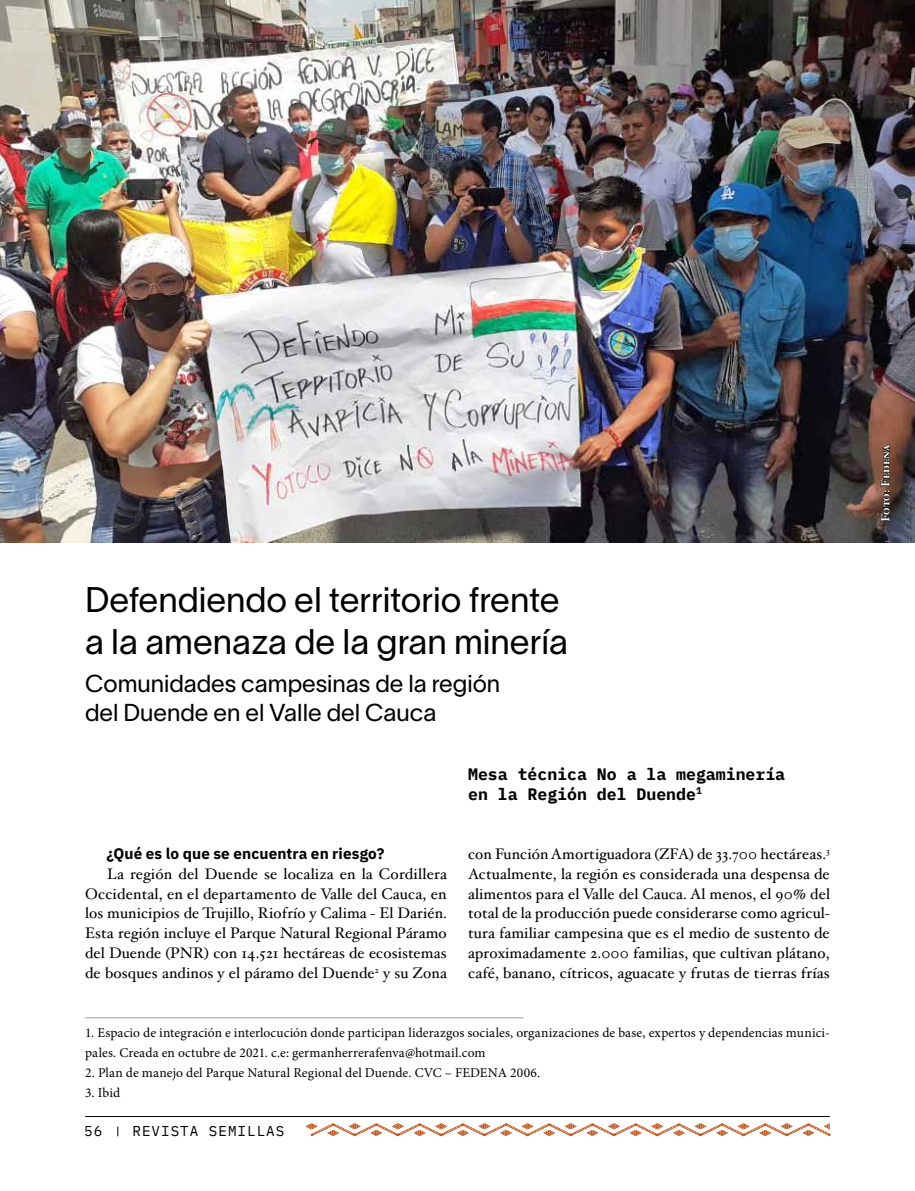
<style>
.page{position:relative;width:915px;height:1191px;background:#fff}
.page>*{position:absolute;margin:0;border:0;box-sizing:border-box;transform-origin:0 0}
.t1{font:34.95px/41.8px "Lausanne 300";color:#000}
.t2{font:24px/28.8px "Lausanne 300";color:#000}
.t3{font:700 16.5px/19.8px "IBM Plex Mono";color:#000}
.t4{font:15.3px/19.8px "Hoefler Text";letter-spacing:.01em;color:#000;text-align:justify}
.t5{font:700 15.3px "IBM Plex Sans";letter-spacing:.01em;color:#000}
.t6{font:14.25px "IBM Plex Mono";letter-spacing:.07em;color:#000}
.t7{font:13.5px/19.8px "Minion Pro";letter-spacing:.005em;color:#000}
.t8{font:12px "Hoefler Text Bold SC";color:#fff}
</style>
<div class="page">
<hr style="left:85px;top:1116px;width:744px;height:1px;background:#000">
<svg style="left:305px;top:1123px;width:526px;height:14px"></svg>
<hr style="left:85px;top:1017px;width:438px;height:1px;background:#9d9d9c">
<img style="left:0;top:0;width:914px;height:542px">
<svg style="left:880px;top:444px;width:9px;height:86px"></svg>
<h1 class="t1" style="left:85px;top:578px;width:484px">Defendiendo el territorio frente a la amenaza de la gran minería</h1>
<h2 class="t2" style="left:85px;top:668px;width:416px">Comunidades campesinas de la región del Duende en el Valle del Cauca</h2>
<p class="t5" style="left:106px;top:841px;width:279px">¿Qué es lo que se encuentra en riesgo?</p>
<p class="t4" style="left:85px;top:864px;width:363px;text-indent:22px">La región del Duende se localiza en la Cordillera Occidental, en el departamento de Valle del Cauca, en los municipios de Trujillo, Riofrío y Calima - El Darién.<br>Esta región incluye el Parque Natural Regional Páramo del Duende (PNR) con 14.521 hectáreas de ecosistemas de bosques andinos y el páramo del Duende<sup>2</sup> y su Zona</p>
<p class="t3" style="left:468px;top:762px;width:318px">Mesa técnica No a la megaminería en la Región del Duende<sup>1</sup></p>
<p class="t4" style="left:468px;top:844px;width:363px">con Función Amortiguadora (ZFA) de 33.700 hectáreas.<sup>3<br></sup>Actualmente, la región es considerada una despensa de alimentos para el Valle del Cauca. Al menos, el 90% del total de la producción puede considerarse como agricul&shy;tura familiar campesina que es el medio de sustento de aproximadamente 2.000 familias, que cultivan plátano, café, banano, cítricos, aguacate y frutas de tierras frías</p>
<p class="t7" style="left:85px;top:1023px;width:746px">1. Espacio de integración e interlocución donde participan liderazgos sociales, organizaciones de base, expertos y dependencias munici&shy;pales. Creada en octubre de 2021. c.e: germanherrerafenva@hotmail.com</p>
<p class="t7" style="left:85px;top:1062px;width:456px">2. Plan de manejo del Parque Natural Regional del Duende. CVC – FEDENA 2006.</p>
<p class="t7" style="left:85px;top:1082px;width:37px">3. Ibid</p>
<p class="t6" style="left:84px;top:1120px;width:20px">56</p>
<p class="t6" style="left:132px;top:1120px;width:153px">REVISTA SEMILLAS</p>
<p class="t8" style="left:877px;top:522px;width:79px;rotate:-90deg">Foto: Fedena</p>
</div>
